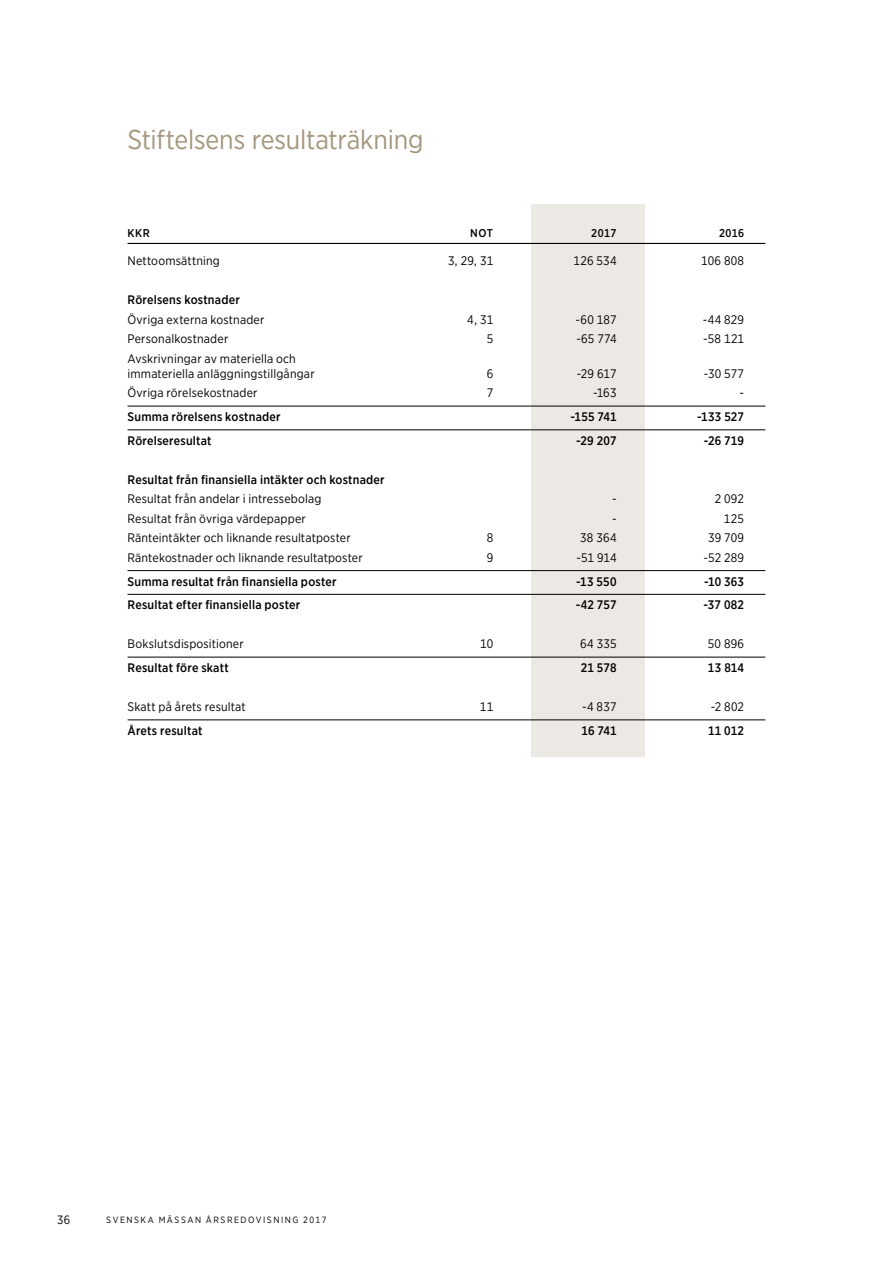
<style>
.page{position:relative;width:893px;height:1263px;background:#fff}
.page>*{position:absolute;margin:0;border:0;box-sizing:border-box;transform-origin:0 0}
.t1{font:27px "Gotham Narrow";letter-spacing:-.005em;color:#a5967c}
.t2{font:12.3px/15px "Gotham Narrow";letter-spacing:.015em;color:#000}
.t3{font:500 12.3px "Gotham Narrow";letter-spacing:.02em;color:#000}
.t4{font:12px "Gotham Narrow";color:#000}
.t5{font:500 11.25px "Gotham Narrow";letter-spacing:.04em;color:#000}
.t6{font:9px "Gotham Narrow";letter-spacing:.17em;color:#000}
</style>
<div class="page">
<div style="left:531px;top:204px;width:114px;height:553px;background:#ece8e3"></div>
<hr style="left:128px;top:243px;width:637px;height:1px;background:#000">
<hr style="left:128px;top:406px;width:637px;height:1px;background:#000">
<hr style="left:128px;top:430px;width:637px;height:1px;background:#000">
<hr style="left:128px;top:570px;width:637px;height:1px;background:#000">
<hr style="left:128px;top:594px;width:637px;height:1px;background:#000">
<hr style="left:128px;top:657px;width:637px;height:1px;background:#000">
<hr style="left:128px;top:720px;width:637px;height:1px;background:#000">
<h1 class="t1" style="left:128px;top:123px;width:297px">Stiftelsens resultaträkning</h1>
<p class="t5" style="left:128px;top:226px;width:24px">KKR</p>
<p class="t5" style="left:470px;top:226px;width:24px">NOT</p>
<p class="t5" style="left:591px;top:226px;width:27px">2017</p>
<p class="t5" style="left:719px;top:226px;width:27px">2016</p>
<p class="t2" style="left:128px;top:253px;width:94px">Nettoomsättning</p>
<p class="t2" style="left:448px;top:253px;width:47px">3, 29, 31</p>
<p class="t2" style="left:573px;top:253px;width:45px">126 534</p>
<p class="t2" style="left:701px;top:253px;width:44px">106 808</p>
<p class="t3" style="left:128px;top:292px;width:114px">Rörelsens kostnader</p>
<p class="t2" style="left:128px;top:312px;width:138px">Övriga externa kostnader</p>
<p class="t2" style="left:467px;top:312px;width:27px">4, 31</p>
<p class="t2" style="left:576px;top:312px;width:43px">-60 187</p>
<p class="t2" style="left:703px;top:312px;width:43px">-44 829</p>
<p class="t2" style="left:128px;top:331px;width:102px">Personalkostnader</p>
<p class="t2" style="left:487px;top:331px;width:8px">5</p>
<p class="t2" style="left:576px;top:331px;width:42px">-65 774</p>
<p class="t2" style="left:703px;top:331px;width:42px">-58 121</p>
<p class="t2" style="left:128px;top:351px;width:189px">Avskrivningar av materiella och immateriella anläggningstillgångar</p>
<p class="t2" style="left:487px;top:366px;width:8px">6</p>
<p class="t2" style="left:577px;top:366px;width:41px">-29 617</p>
<p class="t2" style="left:704px;top:366px;width:42px">-30 577</p>
<p class="t2" style="left:128px;top:385px;width:132px">Övriga rörelsekostnader</p>
<p class="t2" style="left:487px;top:385px;width:8px">7</p>
<p class="t2" style="left:593px;top:385px;width:25px">-163</p>
<p class="t2" style="left:740px;top:385px;width:6px">-</p>
<p class="t3" style="left:128px;top:409px;width:155px">Summa rörelsens kostnader</p>
<p class="t3" style="left:570px;top:409px;width:48px">-155 741</p>
<p class="t3" style="left:697px;top:409px;width:48px">-133 527</p>
<p class="t3" style="left:128px;top:433px;width:86px">Rörelseresultat</p>
<p class="t3" style="left:576px;top:433px;width:42px">-29 207</p>
<p class="t3" style="left:704px;top:433px;width:42px">-26 719</p>
<p class="t3" style="left:128px;top:472px;width:259px">Resultat från finansiella intäkter och kostnader</p>
<p class="t2" style="left:128px;top:491px;width:195px">Resultat från andelar i intressebolag</p>
<p class="t2" style="left:612px;top:491px;width:6px">-</p>
<p class="t2" style="left:715px;top:491px;width:31px">2 092</p>
<p class="t2" style="left:128px;top:511px;width:180px">Resultat från övriga värdepapper</p>
<p class="t2" style="left:612px;top:511px;width:6px">-</p>
<p class="t2" style="left:724px;top:511px;width:22px">125</p>
<p class="t2" style="left:128px;top:530px;width:225px">Ränteintäkter och liknande resultatposter</p>
<p class="t2" style="left:487px;top:530px;width:8px">8</p>
<p class="t2" style="left:580px;top:530px;width:38px">38 364</p>
<p class="t2" style="left:708px;top:530px;width:37px">39 709</p>
<p class="t2" style="left:128px;top:550px;width:237px">Räntekostnader och liknande resultatposter</p>
<p class="t2" style="left:487px;top:550px;width:8px">9</p>
<p class="t2" style="left:576px;top:550px;width:42px">-51 914</p>
<p class="t2" style="left:703px;top:550px;width:42px">-52 289</p>
<p class="t3" style="left:128px;top:573px;width:211px">Summa resultat från finansiella poster</p>
<p class="t3" style="left:576px;top:573px;width:42px">-13 550</p>
<p class="t3" style="left:704px;top:573px;width:42px">-10 363</p>
<p class="t3" style="left:128px;top:597px;width:174px">Resultat efter finansiella poster</p>
<p class="t3" style="left:576px;top:597px;width:42px">-42 757</p>
<p class="t3" style="left:704px;top:597px;width:42px">-37 082</p>
<p class="t2" style="left:128px;top:636px;width:118px">Bokslutsdispositioner</p>
<p class="t2" style="left:480px;top:636px;width:15px">10</p>
<p class="t2" style="left:580px;top:636px;width:38px">64 335</p>
<p class="t2" style="left:708px;top:636px;width:38px">50 896</p>
<p class="t3" style="left:128px;top:660px;width:103px">Resultat före skatt</p>
<p class="t3" style="left:581px;top:660px;width:37px">21 578</p>
<p class="t3" style="left:708px;top:660px;width:38px">13 814</p>
<p class="t2" style="left:128px;top:699px;width:120px">Skatt på årets resultat</p>
<p class="t2" style="left:480px;top:699px;width:15px">11</p>
<p class="t2" style="left:582px;top:699px;width:36px">-4 837</p>
<p class="t2" style="left:711px;top:699px;width:35px">-2 802</p>
<p class="t3" style="left:128px;top:723px;width:76px">Årets resultat</p>
<p class="t3" style="left:581px;top:723px;width:37px">16 741</p>
<p class="t3" style="left:708px;top:723px;width:38px">11 012</p>
<p class="t4" style="left:57px;top:1212px;width:14px">36</p>
<p class="t6" style="left:106px;top:1215px;width:222px">SVENSKA MÄSSAN ÅRSREDOVISNING 2017</p>
</div>
